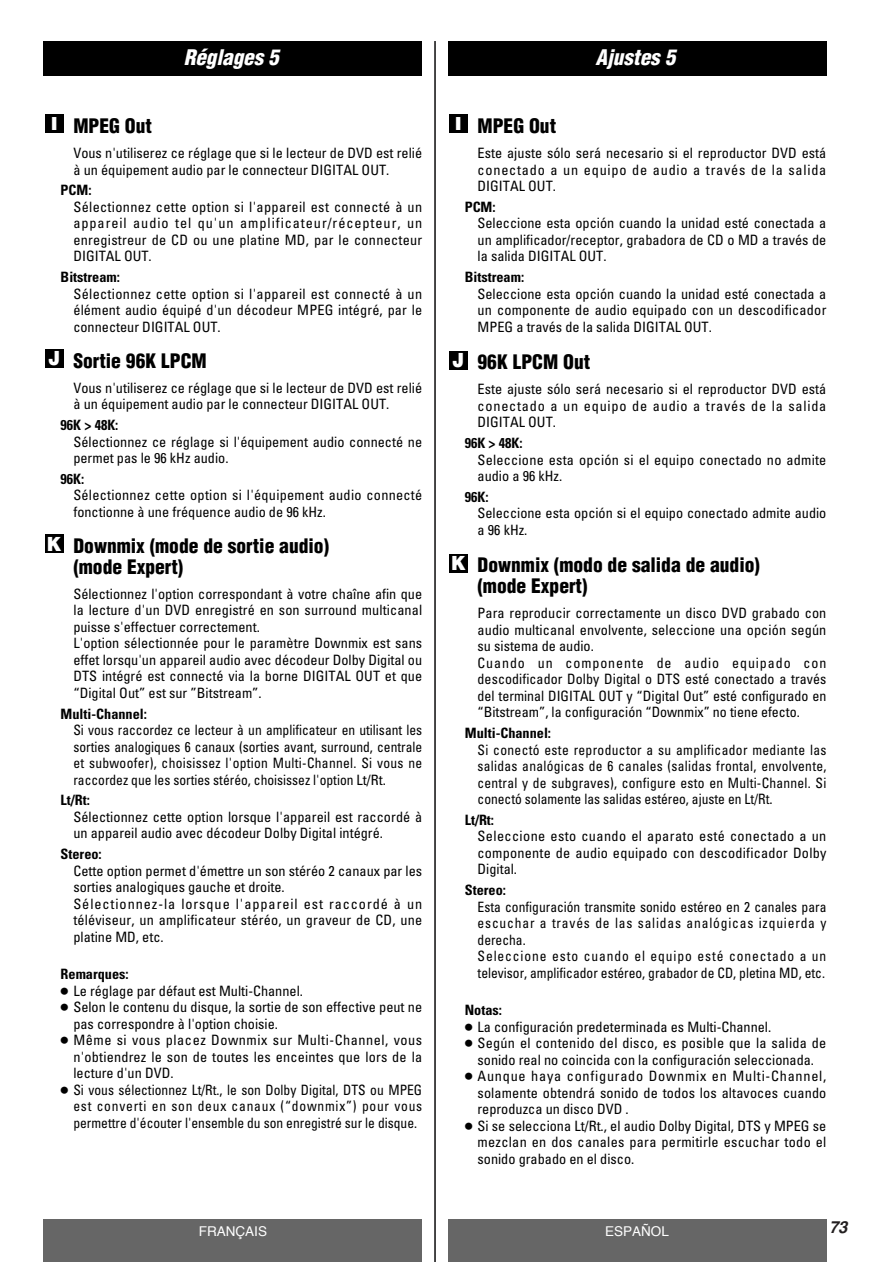
<style>
.page{position:relative;width:893px;height:1262px;background:#fff}
.page>*{position:absolute;margin:0;border:0;box-sizing:border-box;transform-origin:0 0}
.t1{font:italic 900 condensed 21px "Helvetica";color:#fff}
.t2{font:900 condensed 19.5px/21px "Helvetica";color:#000}
.t3{font:900 19.5px "Helvetica";color:#fff;scale:.9 1}
.t4{font:900 18px "Helvetica";color:#fff}
.t5{font:italic 700 16.5px "Helvetica";color:#231f20}
.t6{font:condensed 14.25px/16.5px "Univers";color:#000}
.t7{font:condensed 14.25px/16.5px "Univers";color:#000;text-align:justify;scale:.95 1}
.t8{font:condensed 14.25px/16.5px "Univers";letter-spacing:.02em;color:#000}
.t9{font:700 condensed 14.25px "Univers";color:#000}
.t10{font:condensed 14.25px "Univers";letter-spacing:.04em;color:#000}
.t11{font:condensed 14.25px "Univers";letter-spacing:.055em;color:#000;scale:.95 1}
.t12{font:condensed 14.25px "Univers";letter-spacing:.055em;color:#000}
.t13{font:13.5px "Helvetica";color:#fff}
.s1{font-family:"Teac Font";font-stretch:normal}
</style>
<div class="page">
<div style="left:44px;top:1219px;width:378px;height:43px;background:#666"></div>
<div style="left:448px;top:1219px;width:378px;height:43px;background:#666"></div>
<div style="left:44px;top:41px;width:378px;height:34px;background:#000"></div>
<hr style="left:434px;top:41px;width:1px;height:1221px;background:#000">
<div style="left:45px;top:534px;width:18px;height:19px;background:#000"></div>
<div style="left:45px;top:349px;width:18px;height:19px;background:#000"></div>
<div style="left:45px;top:115px;width:18px;height:18px;background:#000"></div>
<div style="left:448px;top:41px;width:378px;height:34px;background:#000"></div>
<div style="left:449px;top:554px;width:18px;height:18px;background:#000"></div>
<div style="left:449px;top:351px;width:18px;height:18px;background:#000"></div>
<div style="left:449px;top:115px;width:18px;height:18px;background:#000"></div>
<h1 class="t1" style="left:184px;top:50px;width:97px">Réglages 5</h1>
<h1 class="t1" style="left:595px;top:50px;width:81px">Ajustes 5</h1>
<p class="t4" style="left:51px;top:117px;width:9px">I</p>
<h2 class="t2" style="left:73px;top:117px;width:80px">MPEG Out</h2>
<p class="t6" style="left:73px;top:146px;width:350px">Vous n'utiliserez ce réglage que si le lecteur de DVD est relié à un équipement audio par le connecteur DIGITAL OUT.</p>
<p class="t9" style="left:61px;top:185px;width:32px">PCM:</p>
<p class="t6" style="left:73px;top:200px;width:350px;text-align:justify">Sélectionnez cette option si l'appareil est connecté à un appareil audio tel qu'un amplificateur/récepteur, un enregistreur de CD ou une platine MD, par le connecteur DIGITAL OUT.</p>
<p class="t9" style="left:61px;top:272px;width:61px">Bitstream:</p>
<p class="t6" style="left:73px;top:287px;width:350px;text-align:justify">Sélectionnez cette option si l'appareil est connecté à un élément audio équipé d'un décodeur MPEG intégré, par le connecteur DIGITAL OUT.</p>
<h2 class="t2" style="left:73px;top:352px;width:135px">Sortie 96K LPCM</h2>
<p class="t6" style="left:73px;top:381px;width:350px">Vous n'utiliserez ce réglage que si le lecteur de DVD est relié à un équipement audio par le connecteur DIGITAL OUT.</p>
<p class="t9" style="left:61px;top:420px;width:59px">96K &gt; 48K:</p>
<p class="t6" style="left:73px;top:434px;width:350px">Sélectionnez ce réglage si l'équipement audio connecté ne permet pas le 96 kHz audio.</p>
<p class="t9" style="left:61px;top:473px;width:25px">96K:</p>
<p class="t8" style="left:73px;top:488px;width:350px">Sélectionnez cette option si l'équipement audio connecté fonctionne à une fréquence audio de 96 kHz.</p>
<h2 class="t2" style="left:73px;top:537px;width:257px">Downmix (mode de sortie audio) (mode Expert)</h2>
<p class="t6" style="left:73px;top:587px;width:350px">Sélectionnez l'option correspondant à votre chaîne afin que la lecture d'un DVD enregistré en son surround multicanal puisse s'effectuer correctement.<br>L'option sélectionnée pour le paramètre Downmix est sans effet lorsqu'un appareil audio avec décodeur Dolby Digital ou DTS intégré est connecté via la borne DIGITAL OUT et que “Digital Out” est sur ”Bitstream”.</p>
<p class="t9" style="left:61px;top:708px;width:88px">Multi-Channel:</p>
<p class="t7" style="left:73px;top:723px;width:369px">Si vous raccordez ce lecteur à un amplificateur en utilisant les sorties analogiques 6 canaux (sorties avant, surround, centrale et subwoofer), choisissez l'option Multi-Channel. Si vous ne raccordez que les sorties stéréo, choisissez l'option Lt/Rt.</p>
<p class="t9" style="left:61px;top:795px;width:31px">Lt/Rt:</p>
<p class="t6" style="left:73px;top:810px;width:350px">Sélectionnez cette option lorsque l'appareil est raccordé à un appareil audio avec décodeur Dolby Digital intégré.</p>
<p class="t9" style="left:61px;top:849px;width:43px">Stereo:</p>
<p class="t6" style="left:73px;top:863px;width:350px">Cette option permet d'émettre un son stéréo 2 canaux par les sorties analogiques gauche et droite.<br>Sélectionnez-la lorsque l'appareil est raccordé à un téléviseur, un amplificateur stéréo, un graveur de CD, une platine MD, etc.</p>
<p class="t9" style="left:61px;top:968px;width:70px">Remarques:</p>
<p class="t6" style="left:61px;top:983px;width:244px"><span class="s1">&lt;</span> Le réglage par défaut est Multi-Channel.</p>
<p class="t6" style="left:61px;top:1000px;width:363px"><span class="s1">&lt;</span> Selon le contenu du disque, la sortie de son effective peut ne</p>
<p class="t6" style="left:73px;top:1016px;width:206px">pas correspondre à l'option choisie.</p>
<p class="t10" style="left:61px;top:1034px;width:363px"><span class="s1">&lt;</span> Même si vous placez Downmix sur Multi-Channel, vous</p>
<p class="t6" style="left:73px;top:1049px;width:350px">n'obtiendrez le son de toutes les enceintes que lors de la</p>
<p class="t6" style="left:73px;top:1066px;width:102px">lecture d'un DVD.</p>
<p class="t7" style="left:61px;top:1082px;width:382px"><span class="s1">&lt;</span> Si vous sélectionnez Lt/Rt., le son Dolby Digital, DTS ou MPEG</p>
<p class="t11" style="left:73px;top:1100px;width:369px">est converti en son deux canaux (“downmix”) pour vous</p>
<p class="t7" style="left:73px;top:1115px;width:363px">permettre d'écouter l'ensemble du son enregistré sur le disque.</p>
<h2 class="t3" style="left:48px;top:351px;width:15px">J</h2>
<h2 class="t3" style="left:47px;top:536px;width:18px">K</h2>
<p class="t4" style="left:455px;top:117px;width:9px">I</p>
<h2 class="t2" style="left:477px;top:117px;width:80px">MPEG Out</h2>
<p class="t6" style="left:477px;top:146px;width:350px;text-align:justify">Este ajuste sólo será necesario si el reproductor DVD está conectado a un equipo de audio a través de la salida DIGITAL OUT.</p>
<p class="t9" style="left:465px;top:202px;width:32px">PCM:</p>
<p class="t6" style="left:477px;top:216px;width:350px;text-align:justify">Seleccione esta opción cuando la unidad esté conectada a un amplificador/receptor, grabadora de CD o MD a través de la salida DIGITAL OUT.</p>
<p class="t9" style="left:465px;top:272px;width:61px">Bitstream:</p>
<p class="t6" style="left:477px;top:287px;width:350px;text-align:justify">Seleccione esta opción cuando la unidad esté conectada a un componente de audio equipado con un descodificador MPEG a través de la salida DIGITAL OUT.</p>
<h2 class="t2" style="left:477px;top:353px;width:114px">96K LPCM Out</h2>
<p class="t6" style="left:477px;top:382px;width:350px;text-align:justify">Este ajuste sólo será necesario si el reproductor DVD está conectado a un equipo de audio a través de la salida DIGITAL OUT.</p>
<p class="t9" style="left:465px;top:438px;width:59px">96K &gt; 48K:</p>
<p class="t6" style="left:477px;top:452px;width:350px">Seleccione esta opción si el equipo conectado no admite audio a 96 kHz.</p>
<p class="t9" style="left:465px;top:491px;width:25px">96K:</p>
<p class="t6" style="left:477px;top:506px;width:350px">Seleccione esta opción si el equipo conectado admite audio a 96 kHz.</p>
<h2 class="t2" style="left:477px;top:556px;width:284px">Downmix (modo de salida de audio) (mode Expert)</h2>
<p class="t6" style="left:477px;top:606px;width:350px">Para reproducir correctamente un disco DVD grabado con audio multicanal envolvente, seleccione una opción según su sistema de audio.<br>Cuando un componente de audio equipado con descodificador Dolby Digital o DTS esté conectado a través del terminal DIGITAL OUT y “Digital Out” esté configurado en “Bitstream”, la configuración “Downmix” no tiene efecto.</p>
<p class="t9" style="left:465px;top:728px;width:88px">Multi-Channel:</p>
<p class="t7" style="left:477px;top:742px;width:369px">Si conectó este reproductor a su amplificador mediante las salidas analógicas de 6 canales (salidas frontal, envolvente, central y de subgraves), configure esto en Multi-Channel. Si conectó solamente las salidas estéreo, ajuste en Lt/Rt.</p>
<p class="t9" style="left:465px;top:814px;width:31px">Lt/Rt:</p>
<p class="t6" style="left:477px;top:829px;width:350px;text-align:justify">Seleccione esto cuando el aparato esté conectado a un componente de audio equipado con descodificador Dolby Digital.</p>
<p class="t9" style="left:465px;top:885px;width:43px">Stereo:</p>
<p class="t7" style="left:477px;top:899px;width:369px;text-align:left">Esta configuración transmite sonido estéreo en 2 canales para escuchar a través de las salidas analógicas izquierda y derecha.<br>Seleccione esto cuando el equipo esté conectado a un televisor, amplificador estéreo, grabador de CD, pletina MD, etc.</p>
<p class="t9" style="left:465px;top:1004px;width:39px">Notas:</p>
<p class="t6" style="left:465px;top:1019px;width:308px"><span class="s1">&lt;</span> La configuración predeterminada es Multi-Channel.</p>
<p class="t8" style="left:465px;top:1036px;width:363px"><span class="s1">&lt;</span> Según el contenido del disco, es posible que la salida de</p>
<p class="t6" style="left:477px;top:1052px;width:338px">sonido real no coincida con la configuración seleccionada.</p>
<p class="t12" style="left:465px;top:1070px;width:363px"><span class="s1">&lt;</span> Aunque haya configurado Downmix en Multi-Channel,</p>
<p class="t6" style="left:477px;top:1085px;width:350px">solamente obtendrá sonido de todos los altavoces cuando</p>
<p class="t6" style="left:477px;top:1102px;width:153px">reproduzca un disco DVD .</p>
<p class="t6" style="left:465px;top:1118px;width:363px"><span class="s1">&lt;</span> Si se selecciona Lt/Rt., el audio Dolby Digital, DTS y MPEG se</p>
<p class="t8" style="left:477px;top:1135px;width:350px">mezclan en dos canales para permitirle escuchar todo el</p>
<p class="t6" style="left:477px;top:1151px;width:158px">sonido grabado en el disco.</p>
<h2 class="t3" style="left:452px;top:353px;width:15px">J</h2>
<h2 class="t3" style="left:451px;top:556px;width:18px">K</h2>
<p class="t13" style="left:199px;top:1226px;width:70px">FRANÇAIS</p>
<p class="t13" style="left:605px;top:1226px;width:65px">ESPAÑOL</p>
<p class="t5" style="left:829px;top:1220px;width:20px">73</p>
</div>
